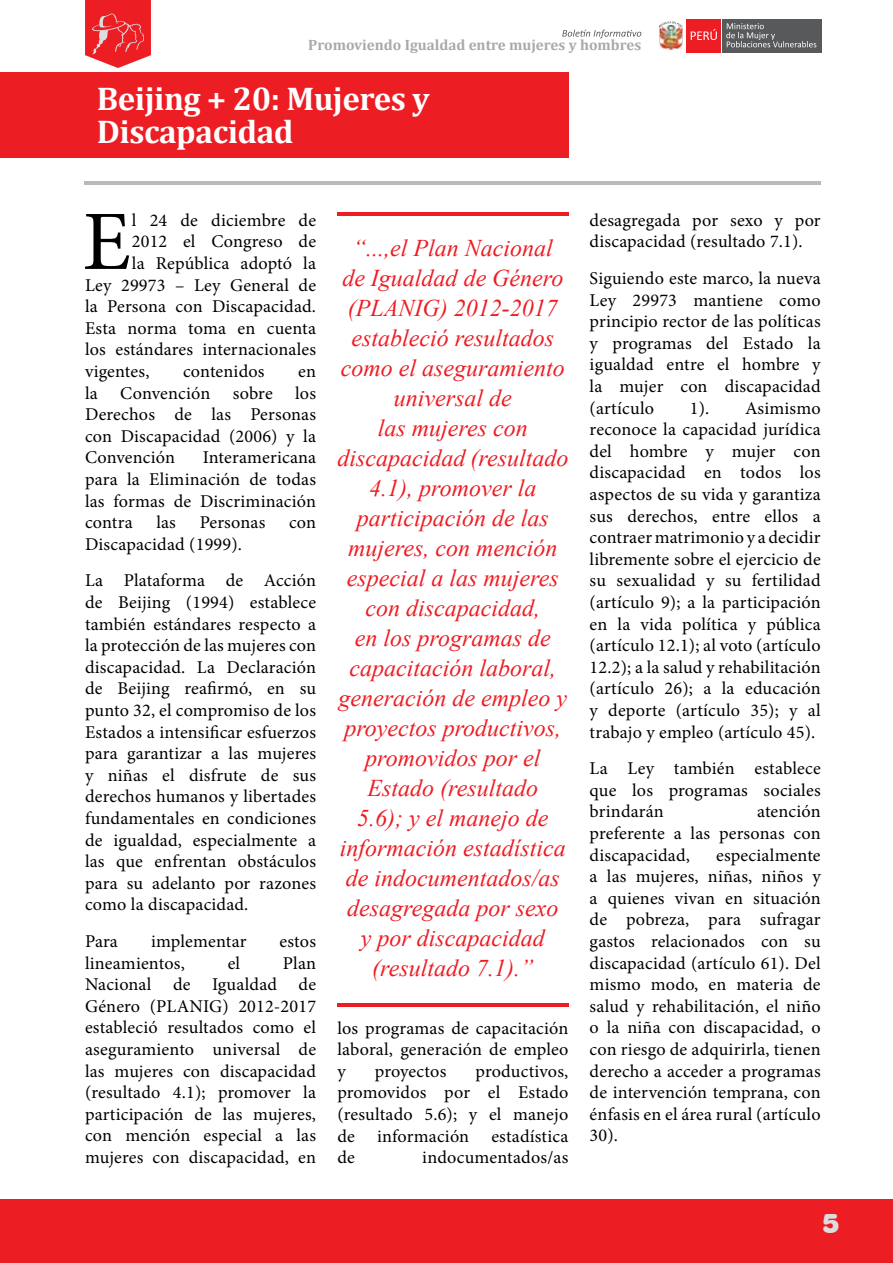
<style>
.page{position:relative;width:893px;height:1263px;background:#fff}
.page>*{position:absolute;margin:0;border:0;box-sizing:border-box;transform-origin:0 0}
.t1{font:84.45px "Minion Pro";color:#000}
.t2{font:700 33px/33px "Cambria";letter-spacing:-.015em;color:#fff}
.t3{font:27px "Swiss 721 BT Black Rounded";color:#dcddde}
.t4{font:italic 24px/30px "Times New Roman";color:#ed1d24;text-align:center}
.t5{font:18px/21.6px "Minion Pro";letter-spacing:.01em;color:#000;text-align:justify}
.t6{font:700 15px "Cambria";color:#a7a9ac}
</style>
<div class="page">
<div style="left:0;top:1199px;width:893px;height:64px;background:#ed1d24"></div>
<svg style="left:562px;top:30px;width:79px;height:8px"></svg>
<img style="left:659px;top:27px;width:23px;height:23px">
<svg style="left:659px;top:21px;width:24px;height:6px"></svg>
<div style="left:686px;top:19px;width:35px;height:33px;background:#ed1d24"></div>
<svg style="left:691px;top:29px;width:26px;height:11px"></svg>
<div style="left:722px;top:19px;width:100px;height:33px;background:#58595b"></div>
<svg style="left:726px;top:23px;width:90px;height:24px"></svg>
<svg style="left:85px;top:0;width:66px;height:68px;background:#ed4046"></svg>
<div style="left:0;top:72px;width:568px;height:85px;background:#ed1d24"></div>
<hr style="left:337px;top:213px;width:231px;height:3px;background:#ed1d24">
<hr style="left:337px;top:1003px;width:231px;height:4px;background:#ed1d24">
<hr style="left:85px;top:181px;width:736px;height:3px;background:#b8babc">
<p class="t6" style="left:308px;top:34px;width:335px">Promoviendo Igualdad entre mujeres y hombres</p>
<h2 class="t2" style="left:97px;top:81px;width:334px">Beijing + 20: Mujeres y<br>Discapacidad</h2>
<h1 class="t1" style="left:83px;top:185px;width:50px">E</h1>
<p class="t5" style="left:132px;top:209px;width:186px">l 24 de diciembre de</p>
<p class="t5" style="left:132px;top:231px;width:186px">2012 el Congreso de</p>
<p class="t5" style="left:132px;top:252px;width:186px">la República adoptó la</p>
<p class="t5" style="left:85px;top:274px;width:233px">Ley 29973 – Ley General de</p>
<p class="t5" style="left:85px;top:296px;width:233px">la Persona con Discapacidad.</p>
<p class="t5" style="left:85px;top:317px;width:233px">Esta norma toma en cuenta</p>
<p class="t5" style="left:85px;top:339px;width:233px">los estándares internacionales</p>
<p class="t5" style="left:85px;top:360px;width:66px">vigentes,</p>
<p class="t5" style="left:183px;top:360px;width:83px">contenidos</p>
<p class="t5" style="left:85px;top:360px;width:233px;text-indent:213px">en la Convención sobre los Derechos de las Personas con Discapacidad (2006) y la Convención</p>
<p class="t5" style="left:85px;top:447px;width:233px;text-indent:118px">Interamericana para la Eliminación de todas las formas de Discriminación contra</p>
<p class="t5" style="left:156px;top:512px;width:21px">las</p>
<p class="t5" style="left:200px;top:512px;width:67px">Personas</p>
<p class="t5" style="left:289px;top:512px;width:29px">con</p>
<p class="t5" style="left:85px;top:526px;width:233px;line-height:36.6px">Discapacidad (1999).<br>La Plataforma de Acción</p>
<p class="t5" style="left:85px;top:591px;width:233px">de Beijing (1994) establece también estándares respecto a la protección de las mujeres con discapacidad. La Declaración de Beijing reafirmó, en su punto 32, el compromiso de los Estados a intensificar esfuerzos para garantizar a las mujeres y niñas el disfrute de sus derechos humanos y libertades fundamentales en condiciones de igualdad, especialmente a las que enfrentan obstáculos para su adelanto por razones como la discapacidad.</p>
<p class="t5" style="left:85px;top:930px;width:34px">Para</p>
<p class="t5" style="left:151px;top:930px;width:97px">implementar</p>
<p class="t5" style="left:280px;top:930px;width:38px">estos</p>
<p class="t5" style="left:85px;top:952px;width:101px">lineamientos,</p>
<p class="t5" style="left:228px;top:952px;width:14px">el</p>
<p class="t5" style="left:85px;top:952px;width:233px;text-indent:198px">Plan Nacional de Igualdad de Género (PLANIG) 2012-2017 estableció resultados como el aseguramiento universal de las mujeres con discapacidad (resultado 4.1); promover la participación de las mujeres, con mención especial a las mujeres con discapacidad, en</p>
<p class="t4" style="left:337px;top:232px;width:233px">“...,el Plan Nacional<br>de Igualdad de Género (PLANIG) 2012-2017 estableció resultados como el aseguramiento universal de<br>las mujeres con discapacidad (resultado<br>4.1), promover la participación de las mujeres, con mención especial a las mujeres con discapacidad,<br>en los programas de capacitación laboral, generación de empleo y proyectos productivos, promovidos por el<br>Estado (resultado<br>5.6); y el manejo de información estadística de indocumentados/as desagregada por sexo<br>y por discapacidad (resultado 7.1).”</p>
<p class="t5" style="left:337px;top:1017px;width:233px">los programas de capacitación laboral, generación de empleo y</p>
<p class="t5" style="left:337px;top:1060px;width:233px;text-indent:138px">productivos, promovidos por el Estado (resultado 5.6); y el manejo de información estadística de</p>
<p class="t5" style="left:375px;top:1060px;width:73px">proyectos</p>
<p class="t5" style="left:422px;top:1147px;width:148px">indocumentados/as</p>
<p class="t5" style="left:590px;top:209px;width:233px">desagregada por sexo y por discapacidad (resultado 7.1).</p>
<p class="t5" style="left:590px;top:267px;width:233px">Siguiendo este marco, la nueva Ley 29973 mantiene como principio rector de las políticas y programas del Estado la igualdad entre el hombre y la mujer con discapacidad (artículo</p>
<p class="t5" style="left:690px;top:397px;width:21px">1).</p>
<p class="t5" style="left:590px;top:397px;width:233px;text-indent:155px">Asimismo reconoce la capacidad jurídica del hombre y mujer con discapacidad en todos los aspectos de su vida y garantiza sus derechos, entre ellos a contraer matrimonio y a decidir libremente sobre el ejercicio de su sexualidad y su fertilidad (artículo 9); a la participación en la vida política y pública (artículo 12.1); al voto (artículo 12.2); a la salud y rehabilitación (artículo 26); a la educación y deporte (artículo 35); y al trabajo y empleo (artículo 45).</p>
<p class="t5" style="left:590px;top:758px;width:233px">La Ley también establece que los programas sociales brindarán</p>
<p class="t5" style="left:590px;top:801px;width:233px;text-indent:168px">atención preferente a las personas con discapacidad,</p>
<p class="t5" style="left:590px;top:844px;width:233px;text-indent:126px">especialmente a las mujeres, niñas, niños y a quienes vivan en situación de pobreza, para sufragar gastos relacionados con su discapacidad (artículo 61). Del mismo modo, en materia de salud y rehabilitación, el niño o la niña con discapacidad, o con riesgo de adquirirla, tienen derecho a acceder a programas de intervención temprana, con énfasis en el área rural (artículo 30).</p>
<h3 class="t3" style="left:822px;top:1207px;width:19px">5</h3>
</div>
